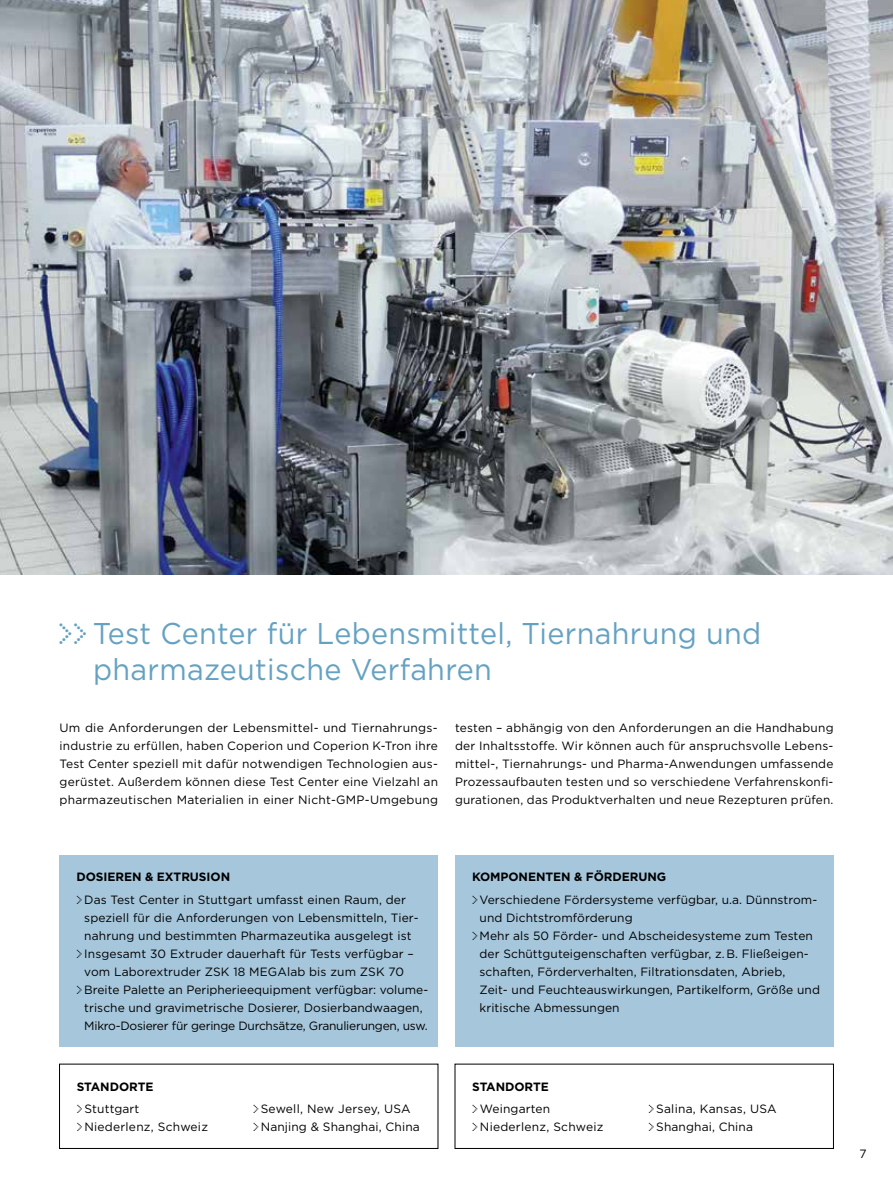
<style>
.page{position:relative;width:893px;height:1191px;background:#fff}
.page>*{position:absolute;margin:0;border:0;box-sizing:border-box;transform-origin:0 0}
.t1{font:30px/36px "Gotham";letter-spacing:.01em;color:#65a2c2;scale:.96 1}
.t2{font:12px/18px "Gotham";letter-spacing:.01em;color:#000}
.t3{font:12px "Gotham";letter-spacing:-.02em;color:#000}
.t4{font:700 12px/22.2px "Gotham";letter-spacing:-.005em;color:#000}
.s1{font-family:"Dot Matrix One OT"}
.s2{font-weight:700}
.s3{font-family:"Dot Matrix One OT";font-weight:400}
.s4{font-weight:400}
</style>
<div class="page">
<img style="left:0;top:0;width:893px;height:574px">
<div style="left:455px;top:855px;width:378px;height:191px;background:#a5c6db"></div>
<div style="left:60px;top:855px;width:378px;height:191px;background:#a5c6db"></div>
<h1 class="t1" style="left:93px;top:614px;width:698px;text-indent:-35px"><span class="s1">&gt;&gt;</span> Test Center für Lebensmittel, Tiernahrung und pharmazeutische Verfahren</h1>
<p class="t2" style="left:60px;top:718px;width:380px">Um die Anforderungen der Lebensmittel- und Tiernahrungs&shy;industrie zu erfüllen, haben Coperion und Coperion K-Tron ihre Test Center speziell mit dafür notwendigen Technologien aus&shy;gerüstet. Außerdem können diese Test Center eine Vielzahl an pharmazeutischen Materialien in einer Nicht-GMP-Umgebung</p>
<p class="t2" style="left:455px;top:718px;width:380px;text-align:justify">testen – abhängig von den Anforderungen an die Handhabung der Inhaltsstoffe. Wir können auch für anspruchsvolle Lebens&shy;mittel-, Tiernahrungs- und Pharma-Anwendungen umfassende Prozessaufbauten testen und so verschiedene Verfahrenskonfi&shy;gurationen, das Produktverhalten und neue Rezepturen prüfen.</p>
<p class="t2" style="left:77px;top:866px;width:331px;line-height:22.2px"><span class="s2">DOSIEREN &amp; EXTRUSION<br></span><span class="s1">&gt;</span>Das Test Center in Stuttgart umfasst einen Raum, der</p>
<p class="t2" style="left:84px;top:908px;width:336px">speziell für die Anforderungen von Lebensmitteln, Tier-</p>
<p class="t2" style="left:84px;top:926px;width:329px">nahrung und bestimmten Pharmazeutika ausgelegt ist</p>
<p class="t2" style="left:77px;top:944px;width:339px"><span class="s1">&gt;</span> Insgesamt 30 Extruder dauerhaft für Tests verfügbar –</p>
<p class="t2" style="left:84px;top:962px;width:321px">vom Laborextruder ZSK 18 MEGAlab bis zum ZSK 70</p>
<p class="t2" style="left:77px;top:980px;width:353px"><span class="s1">&gt;</span> Breite Palette an Peripherieequipment verfügbar: volume-</p>
<p class="t2" style="left:84px;top:998px;width:340px">trische und gravimetrische Dosierer, Dosierbandwaagen,</p>
<p class="t3" style="left:84px;top:1017px;width:345px">Mikro-Dosierer für geringe Durchsätze, Granulierungen, usw.</p>
<p class="t4" style="left:77px;top:1075px;width:78px">STANDORTE <span class="s3">&gt;</span><span class="s4">Stuttgart</span></p>
<p class="t2" style="left:77px;top:1117px;width:133px"><span class="s1">&gt;</span>Niederlenz, Schweiz</p>
<p class="t2" style="left:253px;top:1099px;width:168px"><span class="s1">&gt;</span>Sewell, New Jersey, USA <span class="s1">&gt;</span>Nanjing &amp; Shanghai, China</p>
<p class="t2" style="left:472px;top:866px;width:347px;line-height:22.2px"><span class="s2">KOMPONENTEN &amp; FÖRDERUNG<br></span><span class="s1">&gt;</span>Verschiedene Fördersysteme verfügbar, u.a. Dünnstrom-</p>
<p class="t2" style="left:480px;top:908px;width:155px">und Dichtstromförderung</p>
<p class="t2" style="left:472px;top:926px;width:342px"><span class="s1">&gt;</span>Mehr als 50 Förder- und Abscheidesysteme zum Testen</p>
<p class="t2" style="left:480px;top:944px;width:329px">der Schüttguteigenschaften verfügbar, z. B. Fließeigen-</p>
<p class="t2" style="left:480px;top:962px;width:307px">schaften, Förderverhalten, Filtrationsdaten, Abrieb,</p>
<p class="t2" style="left:480px;top:980px;width:342px">Zeit- und Feuchteauswirkungen, Partikelform, Größe und</p>
<p class="t2" style="left:480px;top:998px;width:142px">kritische Abmessungen</p>
<p class="t2" style="left:472px;top:1075px;width:79px;line-height:22.2px"><span class="s2">STANDORTE </span><span class="s1">&gt;</span> Weingarten</p>
<p class="t2" style="left:472px;top:1117px;width:133px"><span class="s1">&gt;</span>Niederlenz, Schweiz</p>
<p class="t2" style="left:648px;top:1099px;width:130px"><span class="s1">&gt;</span>Salina, Kansas, USA <span class="s1">&gt;</span>Shanghai, China</p>
<p class="t2" style="left:860px;top:1144px;width:9px">7</p>
</div>
